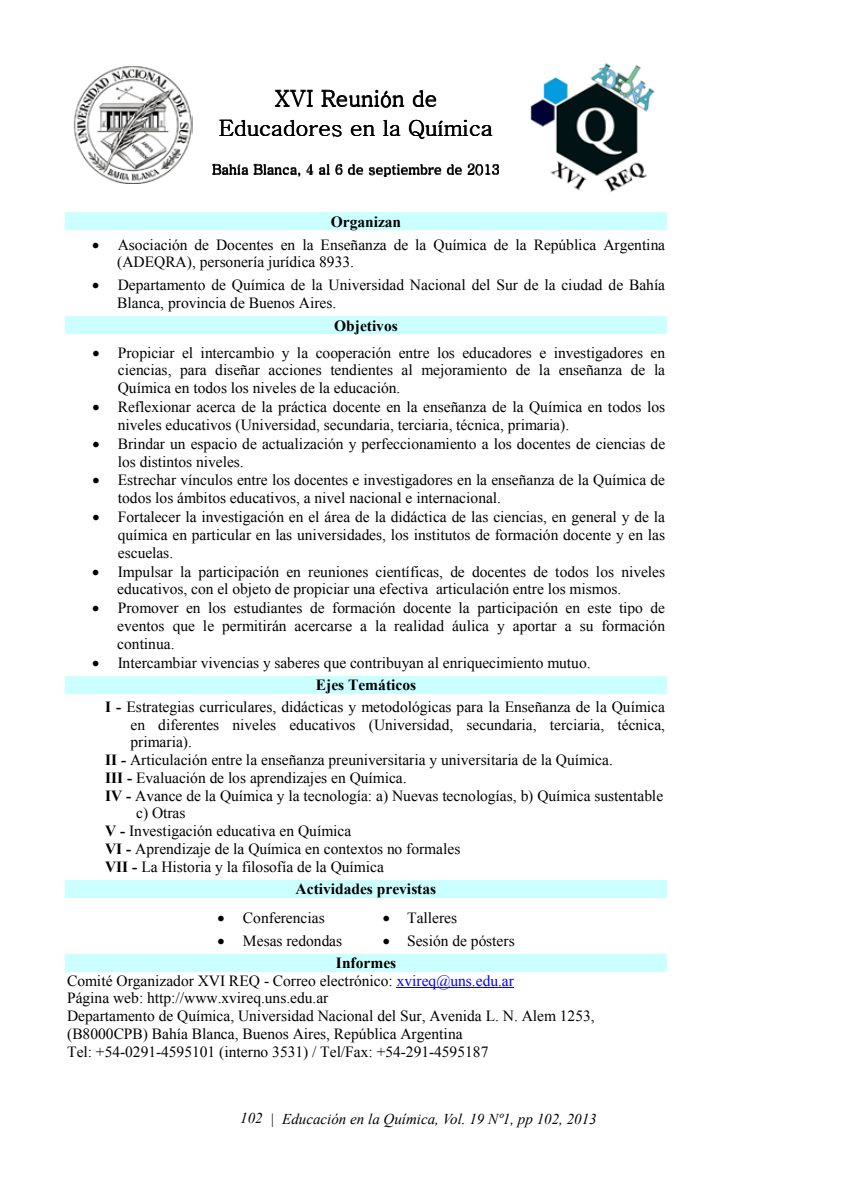
<style>
.page{position:relative;width:851px;height:1191px;background:#fff}
.page>*{position:absolute;margin:0;border:0;box-sizing:border-box;transform-origin:0 0}
.t1{font:22.5px/29.4px "Batang Win Char Set FFFF H2";letter-spacing:-.01em;color:#000;text-align:center}
.t2{font:15.45px/17.9px "Times New Roman";color:#000}
.t3{font:700 15.45px "Times New Roman";color:#000}
.t4{font:italic 15px "Times New Roman";color:#000}
.t5{font:13.95px "Batang Win Char Set FFFF H2";letter-spacing:-.005em;color:#000}
.s1{font-weight:700}
.s2{color:#00f}
</style>
<div class="page">
<img style="left:73px;top:66px;width:119px;height:117px">
<img style="left:530px;top:63px;width:125px;height:129px">
<div style="left:65px;top:212px;width:602px;height:18px;background:#cff"></div>
<div style="left:65px;top:316px;width:602px;height:18px;background:#cff"></div>
<div style="left:65px;top:675px;width:602px;height:18px;background:#cff"></div>
<div style="left:65px;top:879px;width:602px;height:18px;background:#cff"></div>
<div style="left:65px;top:954px;width:602px;height:17px;background:#cff"></div>
<hr style="left:396px;top:987px;width:118px;height:1px;background:#00f">
<h1 class="t1" style="left:219px;top:84px;width:275px">XVI Reunión de<br>Educadores en la Química</h1>
<p class="t5" style="left:212px;top:162px;width:289px">Bahía Blanca, 4 al 6 de septiembre de 2013</p>
<p class="t5" style="left:368px;top:163px;width:9px">s</p>
<p class="t5" style="left:396px;top:163px;width:6px">i</p>
<p class="t3" style="left:330px;top:211px;width:72px">Organizan</p>
<p class="t2" style="left:117px;top:235px;width:549px;text-indent:-25px">• Asociación de Docentes en la Enseñanza de la Química de la República Argentina (ADEQRA), personería jurídica 8933.</p>
<p class="t2" style="left:117px;top:276px;width:549px;text-indent:-25px">• Departamento de Química de la Universidad Nacional del Sur de la ciudad de Bahía<br>Blanca, provincia de Buenos Aires.</p>
<p class="t3" style="left:334px;top:315px;width:65px">Objetivos</p>
<p class="t2" style="left:118px;top:343px;width:549px;text-align:justify;text-indent:-25px">• Propiciar el intercambio y la cooperación entre los educadores e investigadores en ciencias, para diseñar acciones tendientes al mejoramiento de la enseñanza de la Química en todos los niveles de la educación.</p>
<p class="t2" style="left:118px;top:398px;width:548px;text-indent:-25px">• Reflexionar acerca de la práctica docente en la enseñanza de la Química en todos los niveles educativos (Universidad, secundaria, terciaria, técnica, primaria).</p>
<p class="t2" style="left:118px;top:434px;width:549px;text-indent:-25px">• Brindar un espacio de actualización y perfeccionamiento a los docentes de ciencias de los distintos niveles.</p>
<p class="t2" style="left:118px;top:471px;width:548px;text-indent:-25px">• Estrechar vínculos entre los docentes e investigadores en la enseñanza de la Química de todos los ámbitos educativos, a nivel nacional e internacional.</p>
<p class="t2" style="left:118px;top:508px;width:548px;text-align:justify;text-indent:-25px">• Fortalecer la investigación en el área de la didáctica de las ciencias, en general y de la química en particular en las universidades, los institutos de formación docente y en las escuelas.</p>
<p class="t2" style="left:117px;top:562px;width:549px;text-indent:-25px">• Impulsar la participación en reuniones científicas, de docentes de todos los niveles educativos, con el objeto de propiciar una efectiva articulación entre los mismos.</p>
<p class="t2" style="left:117px;top:599px;width:549px;text-align:justify;text-indent:-25px">• Promover en los estudiantes de formación docente la participación en este tipo de eventos que le permitirán acercarse a la realidad áulica y aportar a su formación continua.</p>
<p class="t2" style="left:92px;top:653px;width:500px">• Intercambiar vivencias y saberes que contribuyan al enriquecimiento mutuo.</p>
<p class="t3" style="left:316px;top:674px;width:102px">Ejes Temáticos</p>
<p class="t2" style="left:105px;top:697px;width:561px"><span class="s1">I -</span> Estrategias curriculares, didácticas y metodológicas para la Enseñanza de la Química</p>
<p class="t2" style="left:130px;top:715px;width:536px">en diferentes niveles educativos (Universidad, secundaria, terciaria, técnica,</p>
<p class="t2" style="left:130px;top:733px;width:63px">primaria).</p>
<p class="t2" style="left:105px;top:750px;width:509px"><span class="s1">II -</span> Articulación entre la enseñanza preuniversitaria y universitaria de la Química.</p>
<p class="t2" style="left:105px;top:768px;width:303px"><span class="s1">III -</span> Evaluación de los aprendizajes en Química.</p>
<p class="t2" style="left:105px;top:786px;width:559px"><span class="s1">IV -</span> Avance de la Química y la tecnología: a) Nuevas tecnologías, b) Química sustentable</p>
<p class="t2" style="left:136px;top:804px;width:51px">c) Otras</p>
<p class="t2" style="left:105px;top:821px;width:248px"><span class="s1">V -</span> Investigación educativa en Química</p>
<p class="t2" style="left:105px;top:839px;width:357px"><span class="s1">VI -</span> Aprendizaje de la Química en contextos no formales</p>
<p class="t2" style="left:105px;top:857px;width:280px"><span class="s1">VII -</span> La Historia y la filosofía de la Química</p>
<p class="t3" style="left:295px;top:878px;width:142px">Actividades previstas</p>
<p class="t2" style="left:218px;top:908px;width:109px">• Conferencias</p>
<p class="t2" style="left:382px;top:908px;width:76px">• Talleres</p>
<p class="t2" style="left:217px;top:931px;width:126px">• Mesas redondas</p>
<p class="t2" style="left:336px;top:929px;width:180px;line-height:22.5px;text-indent:47px">• Sesión de pósters<br><span class="s1">Informes</span></p>
<p class="t2" style="left:67px;top:971px;width:529px">Comité Organizador XVI REQ - Correo electrónico: <span class="s2">xvireq@uns.edu.ar<br></span>Página web: http://www.xvireq.uns.edu.ar<br>Departamento de Química, Universidad Nacional del Sur, Avenida L. N. Alem 1253, (B8000CPB) Bahía Blanca, Buenos Aires, República Argentina<br>Tel: +54-0291-4595101 (interno 3531) / Tel/Fax: +54-291-4595187</p>
<p class="t4" style="left:240px;top:1107px;width:24px">102</p>
<p class="t4" style="left:270px;top:1108px;width:327px">| Educación en la Química, Vol. 19 Nº1, pp 102, 2013</p>
</div>
